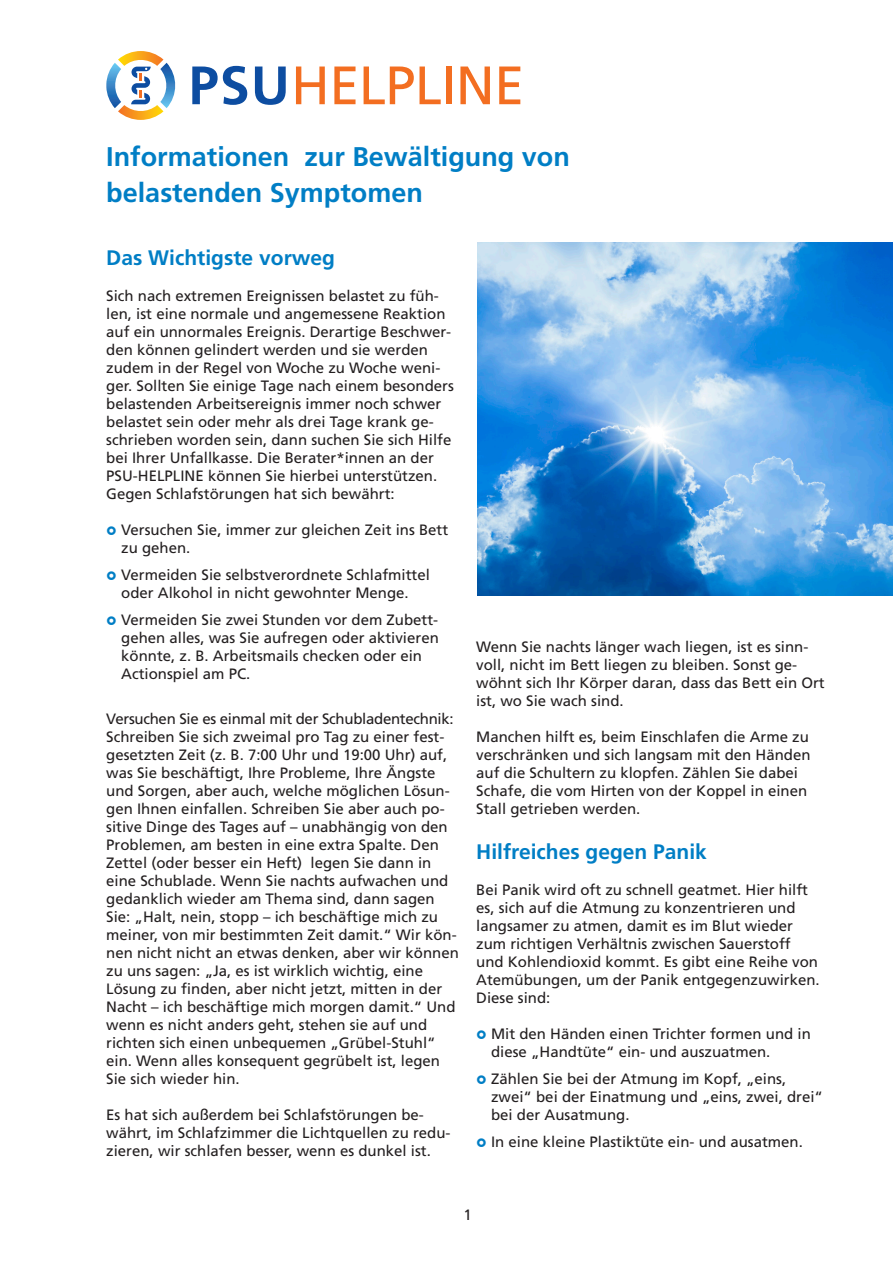
<style>
.page{position:relative;width:893px;height:1263px;background:#fff}
.page>*{position:absolute;margin:0;border:0;box-sizing:border-box;transform-origin:0 0}
.t1{font:700 27px/36px "Frutiger LT Std";color:#007ec5}
.t2{font:700 21px "Frutiger LT Std";color:#007ec5}
.t3{font:15px/18px "Frutiger LT Std";color:#231f20}
</style>
<div class="page">
<img style="left:477px;top:243px;width:416px;height:353px">
<svg style="left:192px;top:66px;width:55px;height:39px"></svg>
<svg style="left:255px;top:67px;width:31px;height:38px"></svg>
<svg style="left:296px;top:67px;width:29px;height:37px"></svg>
<svg style="left:334px;top:67px;width:22px;height:37px"></svg>
<svg style="left:364px;top:67px;width:77px;height:37px"></svg>
<div style="left:446px;top:67px;width:5px;height:37px;background:#f36e21"></div>
<svg style="left:460px;top:67px;width:30px;height:37px"></svg>
<svg style="left:499px;top:67px;width:21px;height:37px"></svg>
<svg style="left:106px;top:51px;width:70px;height:69px"></svg>
<h1 class="t1" style="left:106px;top:139px;width:465px">Informationen zur Bewältigung von belastenden Symptomen</h1>
<h2 class="t2" style="left:106px;top:246px;width:230px">Das Wichtigste vorweg</h2>
<p class="t3" style="left:106px;top:287px;width:349px">Sich nach extremen Ereignissen belastet zu füh&shy;len, ist eine normale und angemessene Reaktion auf ein unnormales Ereignis. Derartige Beschwer&shy;den können gelindert werden und sie werden zudem in der Regel von Woche zu Woche weni&shy;ger. Sollten Sie einige Tage nach einem besonders belastenden Arbeitsereignis immer noch schwer belastet sein oder mehr als drei Tage krank ge&shy;schrieben worden sein, dann suchen Sie sich Hilfe bei Ihrer Unfallkasse. Die Berater*innen an der PSU-HELPLINE können Sie hierbei unterstützen.<br>Gegen Schlafstörungen hat sich bewährt:</p>
<p class="t3" style="left:121px;top:521px;width:329px">Versuchen Sie, immer zur gleichen Zeit ins Bett zu gehen.</p>
<p class="t3" style="left:121px;top:566px;width:310px">Vermeiden Sie selbstverordnete Schlafmittel oder Alkohol in nicht gewohnter Menge.</p>
<p class="t3" style="left:121px;top:611px;width:319px">Vermeiden Sie zwei Stunden vor dem Zubett&shy;gehen alles, was Sie aufregen oder aktivieren könnte, z. B. Arbeitsmails checken oder ein Actionspiel am PC.</p>
<p class="t3" style="left:106px;top:710px;width:354px">Versuchen Sie es einmal mit der Schubladentechnik:<br>Schreiben Sie sich zweimal pro Tag zu einer fest&shy;gesetzten Zeit (z. B. 7:00 Uhr und 19:00 Uhr) auf, was Sie beschäftigt, Ihre Probleme, Ihre Ängste und Sorgen, aber auch, welche möglichen Lösun&shy;gen Ihnen einfallen. Schreiben Sie aber auch po&shy;sitive Dinge des Tages auf – unabhängig von den Problemen, am besten in eine extra Spalte. Den Zettel (oder besser ein Heft) legen Sie dann in eine Schublade. Wenn Sie nachts aufwachen und gedanklich wieder am Thema sind, dann sagen Sie: „Halt, nein, stopp – ich beschäftige mich zu meiner, von mir bestimmten Zeit damit.“ Wir kön&shy;nen nicht nicht an etwas denken, aber wir können zu uns sagen: „Ja, es ist wirklich wichtig, eine Lösung zu finden, aber nicht jetzt, mitten in der Nacht – ich beschäftige mich morgen damit.“ Und wenn es nicht anders geht, stehen sie auf und richten sich einen unbequemen „Grübel-Stuhl“ ein. Wenn alles konsequent gegrübelt ist, legen Sie sich wieder hin.</p>
<p class="t3" style="left:106px;top:1106px;width:346px">Es hat sich außerdem bei Schlafstörungen be&shy;währt, im Schlafzimmer die Lichtquellen zu redu&shy;zieren, wir schlafen besser, wenn es dunkel ist.</p>
<p class="t3" style="left:476px;top:638px;width:350px">Wenn Sie nachts länger wach liegen, ist es sinn&shy;voll, nicht im Bett liegen zu bleiben. Sonst ge&shy;wöhnt sich Ihr Körper daran, dass das Bett ein Ort ist, wo Sie wach sind.</p>
<p class="t3" style="left:476px;top:728px;width:336px">Manchen hilft es, beim Einschlafen die Arme zu verschränken und sich langsam mit den Händen auf die Schultern zu klopfen. Zählen Sie dabei Schafe, die vom Hirten von der Koppel in einen Stall getrieben werden.</p>
<h2 class="t2" style="left:476px;top:840px;width:232px">Hilfreiches gegen Panik</h2>
<p class="t3" style="left:476px;top:881px;width:345px">Bei Panik wird oft zu schnell geatmet. Hier hilft es, sich auf die Atmung zu konzentrieren und langsamer zu atmen, damit es im Blut wieder zum richtigen Verhältnis zwischen Sauerstoff und Kohlendioxid kommt. Es gibt eine Reihe von Atemübungen, um der Panik entgegenzuwirken.<br>Diese sind:</p>
<p class="t3" style="left:491px;top:1025px;width:321px">Mit den Händen einen Trichter formen und in diese „Handtüte“ ein- und auszuatmen.</p>
<p class="t3" style="left:491px;top:1070px;width:333px">Zählen Sie bei der Atmung im Kopf, „eins, zwei“ bei der Einatmung und „eins, zwei, drei“ bei der Ausatmung.</p>
<p class="t3" style="left:491px;top:1133px;width:313px">In eine kleine Plastiktüte ein- und ausatmen.</p>
<p class="t3" style="left:464px;top:1206px;width:10px">1</p>
</div>
